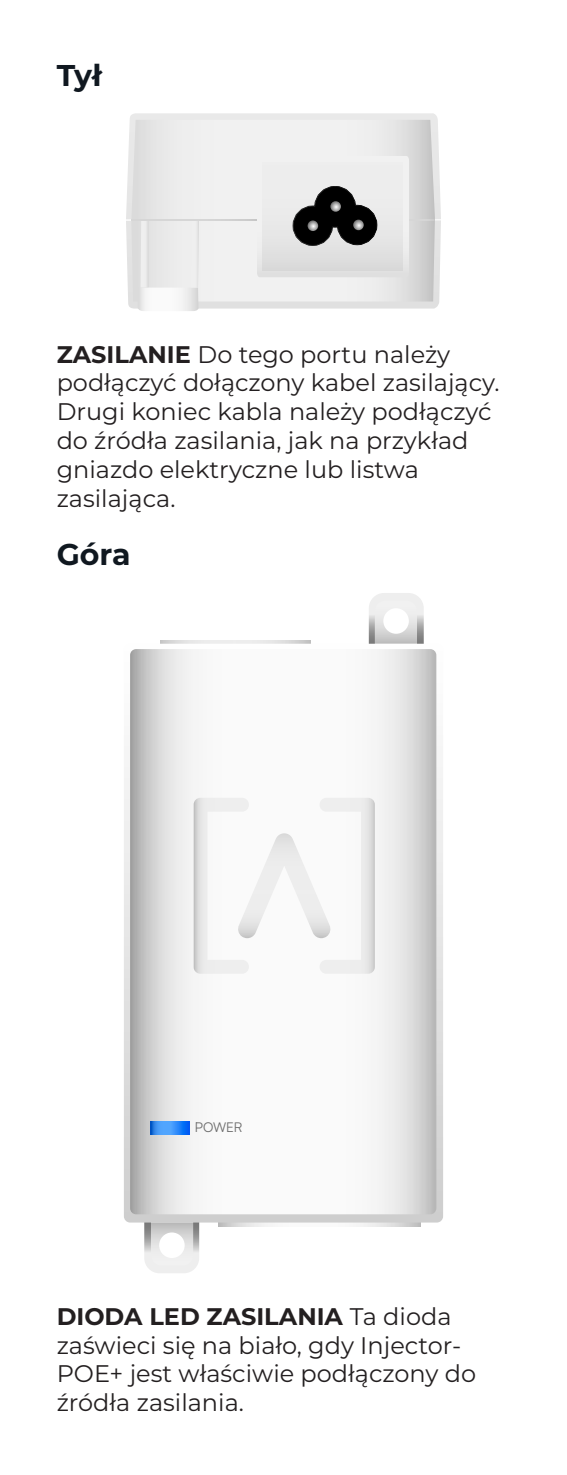
<style>
.page{position:relative;width:567px;height:1475px;background:#fff}
.page>*{position:absolute;margin:0;border:0;box-sizing:border-box;transform-origin:0 0}
.t1{font:700 30px "Montserrat";color:#101820}
.t2{font:24px/28.8px "Montserrat";color:#231f20}
.t3{font:700 13.6px "Satoshi Variable";color:#6d6d6d}
.s1{font-weight:700}
</style>
<div class="page">
<svg style="left:126px;top:113px;width:315px;height:195px"></svg>
<svg style="left:131px;top:120px;width:304px;height:181px"></svg>
<svg style="left:138px;top:287px;width:60px;height:24px"></svg>
<div style="left:141px;top:220px;width:7px;height:67px;background:#eee"></div>
<div style="left:191px;top:220px;width:8px;height:67px;background:#eee"></div>
<hr style="left:131px;top:219px;width:126px;height:1px;background:#d6d6d6">
<svg style="left:257px;top:156px;width:178px;height:121px;background:#c1c1c1"></svg>
<svg style="left:218px;top:1222px;width:202px;height:4px"></svg>
<svg style="left:160px;top:640px;width:151px;height:3px"></svg>
<svg style="left:369px;top:593px;width:55px;height:50px"></svg>
<svg style="left:144px;top:1222px;width:55px;height:50px"></svg>
<svg style="left:124px;top:643px;width:319px;height:579px"></svg>
<svg style="left:130px;top:649px;width:306px;height:565px"></svg>
<svg style="left:194px;top:797px;width:181px;height:176px"></svg>
<svg style="left:151px;top:1121px;width:39px;height:12px"></svg>
<p class="t1" style="left:57px;top:53px;width:47px">Tył</p>
<p class="t2" style="left:57px;top:339px;width:444px"><span class="s1">ZASILANIE</span> Do tego portu należy podłączyć dołączony kabel zasilający.<br>Drugi koniec kabla należy podłączyć do źródła zasilania, jak na przykład gniazdo elektryczne lub listwa zasilająca.</p>
<p class="t1" style="left:57px;top:533px;width:76px">Góra</p>
<p class="t3" style="left:195px;top:1116px;width:49px">POWER</p>
<p class="t2" style="left:57px;top:1300px;width:421px"><span class="s1">DIODA LED ZASILANIA</span> Ta dioda zaświeci się na biało, gdy Injector-<br>POE+ jest właściwie podłączony do źródła zasilania.</p>
</div>
